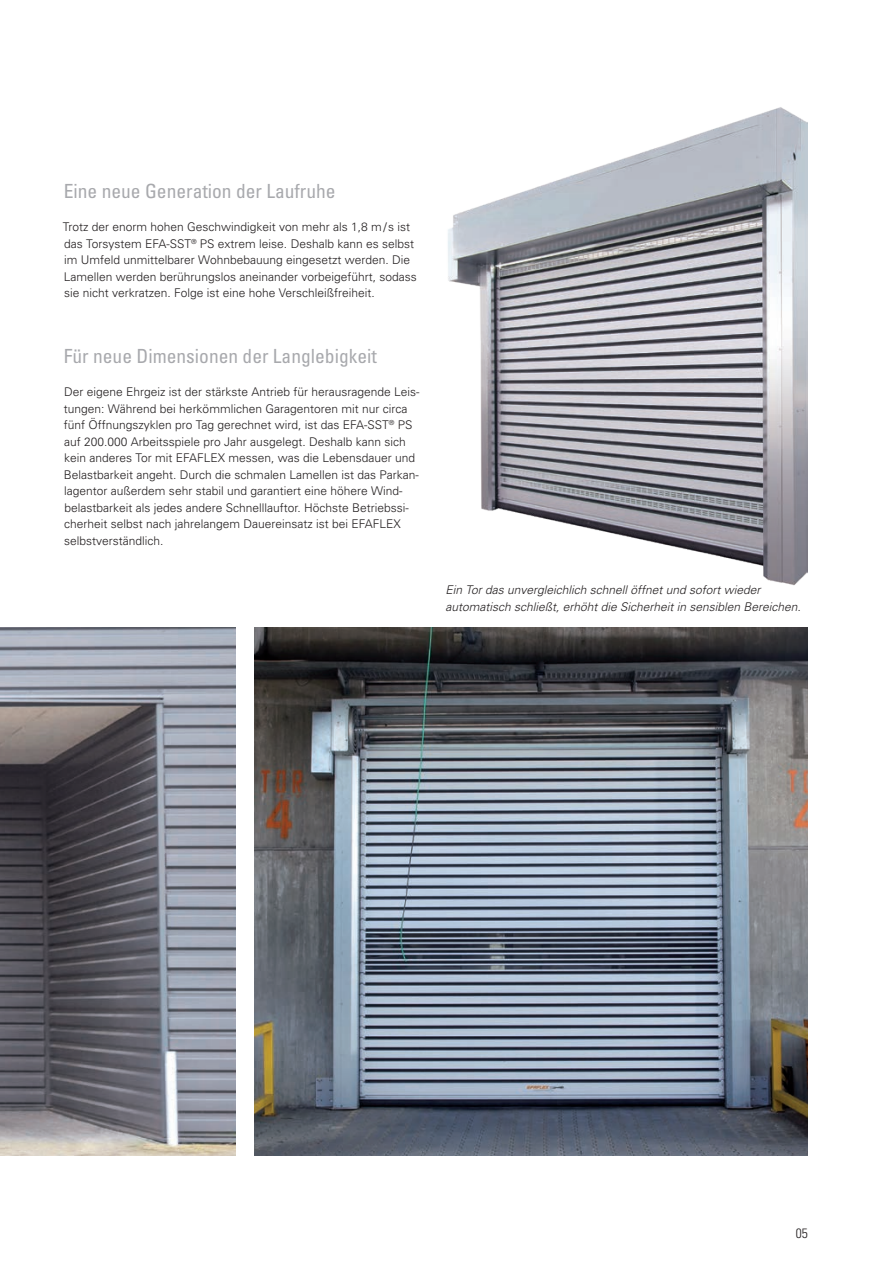
<style>
.page{position:relative;width:893px;height:1263px;background:#fff}
.page>*{position:absolute;margin:0;border:0;box-sizing:border-box;transform-origin:0 0}
.t1{font:condensed 19.5px "Univers";color:#a8a9ad}
.t2{font:300 condensed 13.5px "Univers";color:#231f20}
.t3{font:300 12px/16.5px "Univers";color:#231f20}
.t4{font:italic 300 12px/16.5px "Univers";color:#231f20}
</style>
<div class="page">
<img style="left:448px;top:107px;width:360px;height:479px">
<img style="left:255px;top:627px;width:553px;height:528px">
<img style="left:0;top:627px;width:235px;height:528px">
<h1 class="t1" style="left:64px;top:179px;width:273px">Eine neue Generation der Laufruhe</h1>
<p class="t3" style="left:63px;top:218px;width:355px">Trotz der enorm hohen Geschwindigkeit von mehr als 1,8 m/s ist das Torsystem EFA-SST<sup>®</sup> PS extrem leise. Deshalb kann es selbst im Umfeld unmittelbarer Wohnbebauung eingesetzt werden. Die Lamellen werden berührungslos aneinander vorbeigeführt, sodass sie nicht verkratzen. Folge ist eine hohe Verschleißfreiheit.</p>
<h1 class="t1" style="left:64px;top:344px;width:314px">Für neue Dimensionen der Langlebigkeit</h1>
<p class="t3" style="left:64px;top:383px;width:357px">Der eigene Ehrgeiz ist der stärkste Antrieb für herausragende Leis&shy;tungen: Während bei herkömmlichen Garagentoren mit nur circa fünf Öffnungszyklen pro Tag gerechnet wird, ist das EFA-SST<sup>®</sup> PS auf 200.000 Arbeitsspiele pro Jahr ausgelegt. Deshalb kann sich kein anderes Tor mit EFAFLEX messen, was die Lebensdauer und Belastbarkeit angeht. Durch die schmalen Lamellen ist das Parkan&shy;lagentor außerdem sehr stabil und garantiert eine höhere Wind&shy;belastbarkeit als jedes andere Schnelllauftor. Höchste Betriebssi&shy;cherheit selbst nach jahrelangem Dauereinsatz ist bei EFAFLEX selbstverständlich.</p>
<p class="t4" style="left:445px;top:581px;width:357px">Ein Tor das unvergleichlich schnell öffnet und sofort wieder automatisch schließt, erhöht die Sicherheit in sensiblen Bereichen.</p>
<p class="t2" style="left:796px;top:1225px;width:14px">05</p>
</div>
